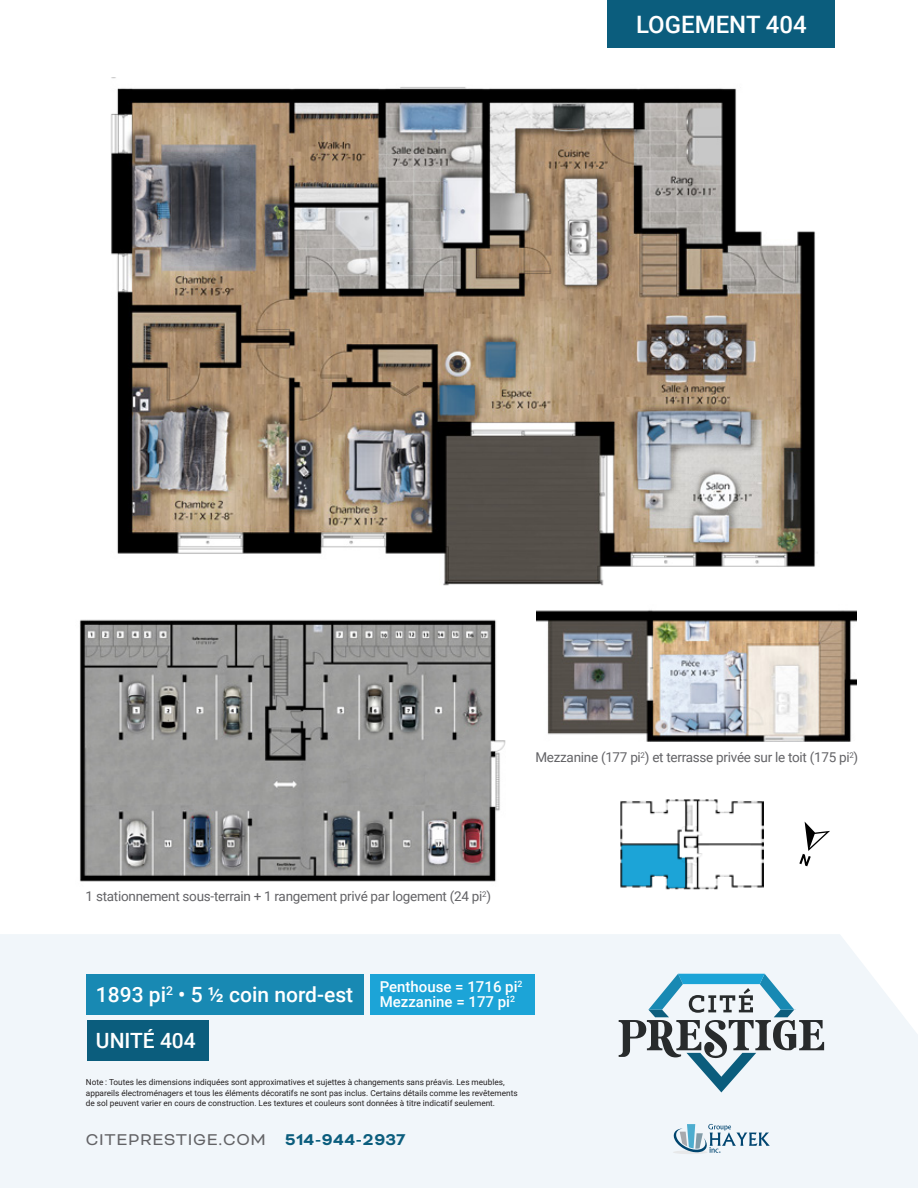
<style>
.page{position:relative;width:918px;height:1188px;background:#fff}
.page>*{position:absolute;margin:0;border:0;box-sizing:border-box;transform-origin:0 0}
.t1{font:500 24px "Roboto";color:#fff}
.t2{font:500 21px "Roboto";color:#fff}
.t3{font:18px "Bicyclette";letter-spacing:.04em;color:#636366}
.t4{font:500 15px "Roboto";color:#fff}
.t5{font:13.5px "Roboto";letter-spacing:-.02em;color:#636366}
.t6{font:8.25px/10.5px "Roboto";color:#231f20}
.s1{font-weight:700;color:#0b5d7d}
</style>
<div class="page">
<div style="left:0;top:934px;width:918px;height:254px;background:#f1f6fa"></div>
<svg style="left:619px;top:974px;width:205px;height:118px"></svg>
<img style="left:110px;top:77px;width:708px;height:509px">
<img style="left:79px;top:619px;width:426px;height:263px">
<div style="left:607px;top:0;width:228px;height:48px;background:#0b5d7d"></div>
<div style="left:87px;top:1021px;width:121px;height:40px;background:#0b5d7d"></div>
<div style="left:87px;top:974px;width:277px;height:41px;background:#1889b3"></div>
<div style="left:370px;top:974px;width:165px;height:41px;background:#1ca4d7"></div>
<svg style="left:799px;top:822px;width:31px;height:44px"></svg>
<svg style="left:673px;top:1124px;width:97px;height:30px"></svg>
<img style="left:537px;top:610px;width:320px;height:132px">
<img style="left:620px;top:799px;width:144px;height:91px">
<svg style="left:621px;top:844px;width:66px;height:44px;background:#31a0c9"></svg>
<p class="t1" style="left:636px;top:7px;width:172px">LOGEMENT 404</p>
<p class="t5" style="left:535px;top:748px;width:324px">Mezzanine (177 pi<sup>2</sup>) et terrasse privée sur le toit (175 pi<sup>2</sup>)</p>
<p class="t5" style="left:86px;top:887px;width:407px">1 stationnement sous-terrain + 1 rangement privé par logement (24 pi<sup>2</sup>)</p>
<p class="t2" style="left:96px;top:980px;width:259px">1893 pi<sup>2</sup> • 5 ½ coin nord-est</p>
<p class="t4" style="left:380px;top:976px;width:144px">Penthouse = 1716 pi<sup>2</sup></p>
<p class="t4" style="left:380px;top:991px;width:137px">Mezzanine = 177 pi<sup>2</sup></p>
<p class="t2" style="left:96px;top:1026px;width:101px">UNITÉ 404</p>
<p class="t6" style="left:86px;top:1077px;width:433px">Note : Toutes les dimensions indiquées sont approximatives et sujettes à changements sans préavis. Les meubles, appareils électroménagers et tous les éléments décoratifs ne sont pas inclus. Certains détails comme les revêtements de sol peuvent varier en cours de construction. Les textures et couleurs sont données à titre indicatif seulement.</p>
<p class="t3" style="left:86px;top:1130px;width:321px">CITEPRESTIGE.COM <span class="s1">514-944-2937</span></p>
</div>
